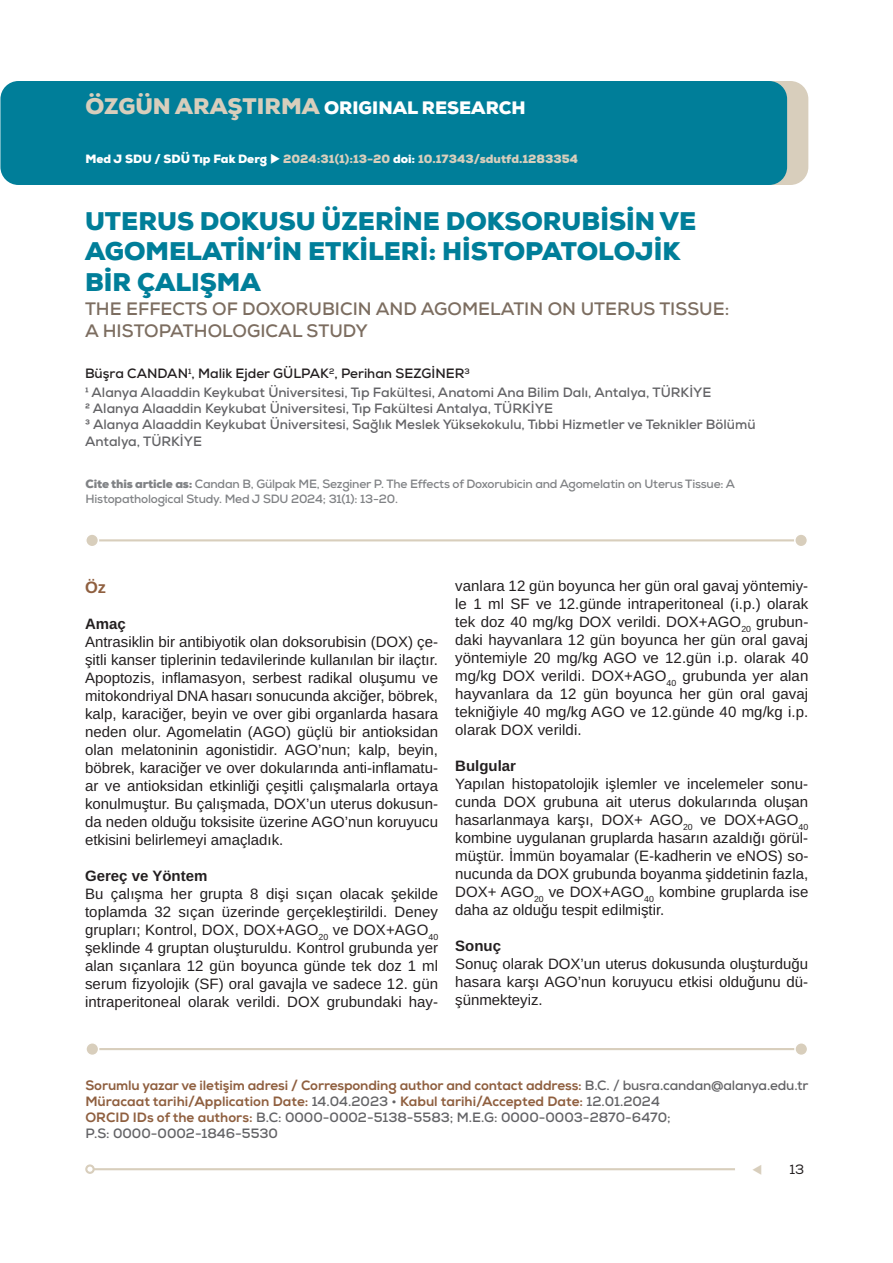
<style>
.page{position:relative;width:893px;height:1263px;background:#fff}
.page>*{position:absolute;margin:0;border:0;box-sizing:border-box;transform-origin:0 0}
.t1{font:900 25.5px/30.6px "Nexa";color:#007e99}
.t2{font:700 18px/21.6px "Nexa";color:#7c6d60}
.t3{font:900 18px "Nexa";color:#fff}
.t4{font:700 16.5px "Arimo";color:#8f5f3f}
.t5{font:15px/18px "Arimo";color:#231f20;text-align:justify}
.t6{font:700 15px "Arimo";color:#231f20}
.t7{font:700 13.5px/16.2px "Nexa";color:#636366}
.t8{font:800 13.5px/16.2px "Nexa";letter-spacing:-.01em;color:#8f5f3f}
.t9{font:13.5px "Nexa";color:#231f20}
.t10{font:700 12px/14.4px "Nexa";letter-spacing:-.015em;color:#808285}
.t11{font:900 12px "Nexa";color:#d8cebc}
.s1{font-size:22.5px;color:#d8cebc}
.s2{color:#fff}
.s3{color:#231f20}
.s4{font-weight:900}
.s5{font-weight:700;color:#636366}
.s6{color:#d8cebc}
</style>
<div class="page">
<hr style="left:94px;top:1168px;width:641px;height:2px;background:#d8cebc">
<div style="left:85px;top:1164px;width:10px;height:10px;border:2px solid #d8cebc;border-radius:50%"></div>
<div style="left:16px;top:81px;width:792px;height:104px;background:#d8cebc;border-radius:18px"></div>
<div style="left:0;top:81px;width:787px;height:104px;background:#007e99;border-radius:18px"></div>
<hr style="left:90px;top:1048px;width:715px;height:2px;background:#d8cebc">
<div style="left:86px;top:1043px;width:13px;height:12px;background:#d8cebc;border-radius:50%"></div>
<div style="left:85px;top:1042px;width:14px;height:14px;border:2px solid #fff;border-radius:50%"></div>
<div style="left:795px;top:1043px;width:13px;height:12px;background:#d8cebc;border-radius:50%"></div>
<div style="left:794px;top:1042px;width:14px;height:14px;border:2px solid #fff;border-radius:50%"></div>
<hr style="left:90px;top:539px;width:715px;height:2px;background:#d8cebc">
<div style="left:86px;top:534px;width:12px;height:13px;background:#d8cebc;border-radius:50%"></div>
<div style="left:85px;top:533px;width:14px;height:14px;border:2px solid #fff;border-radius:50%"></div>
<div style="left:795px;top:534px;width:12px;height:13px;background:#d8cebc;border-radius:50%"></div>
<div style="left:794px;top:533px;width:14px;height:14px;border:2px solid #fff;border-radius:50%"></div>
<p class="t3" style="left:85px;top:96px;width:442px"><span class="s1">ÖZGÜN ARAŞTIRMA</span> ORIGINAL RESEARCH</p>
<p class="t11" style="left:85px;top:151px;width:494px"><span class="s2">Med J SDU / SDÜ Tıp Fak Derg</span> <span class="s2">◆</span> 2024:31(1):13-20 <span class="s2">doi:</span> 10.17343/sdutfd.1283354</p>
<h1 class="t1" style="left:85px;top:206px;width:613px">UTERUS DOKUSU ÜZERİNE DOKSORUBİSİN VE<br>AGOMELATİN’İN ETKİLERİ: HİSTOPATOLOJİK<br>BİR ÇALIŞMA</h1>
<p class="t2" style="left:85px;top:298px;width:646px">THE EFFECTS OF DOXORUBICIN AND AGOMELATIN ON UTERUS TISSUE:<br>A HISTOPATHOLOGICAL STUDY</p>
<p class="t7" style="left:85px;top:364px;width:628px;line-height:18.6px"><span class="s3">Büşra CANDAN</span><sup>1</sup><span class="s3">, Malik Ejder GÜLPAK</span><sup>2</sup><span class="s3">, Perihan SEZGİNER</span><sup>3<br></sup>1 Alanya Alaaddin Keykubat Üniversitesi, Tıp Fakültesi, Anatomi Ana Bilim Dalı, Antalya, TÜRKİYE</p>
<p class="t7" style="left:85px;top:400px;width:672px">2 Alanya Alaaddin Keykubat Üniversitesi, Tıp Fakültesi Antalya, TÜRKİYE<br>3 Alanya Alaaddin Keykubat Üniversitesi, Sağlık Meslek Yüksekokulu, Tıbbi Hizmetler ve Teknikler Bölümü<br>Antalya, TÜRKİYE</p>
<p class="t10" style="left:86px;top:477px;width:651px"><span class="s4">Cite this article as:</span> Candan B, Gülpak ME, Sezginer P. The Effects of Doxorubicin and Agomelatin on Uterus Tissue: A<br>Histopathological Study. Med J SDU 2024; 31(1): 13-20.</p>
<p class="t4" style="left:85px;top:576px;width:23px">Öz</p>
<p class="t6" style="left:85px;top:613px;width:42px">Amaç</p>
<p class="t5" style="left:85px;top:633px;width:355px">Antrasiklin bir antibiyotik olan doksorubisin (DOX) çe&shy;şitli kanser tiplerinin tedavilerinde kullanılan bir ilaçtır.<br>Apoptozis, inflamasyon, serbest radikal oluşumu ve mitokondriyal DNA hasarı sonucunda akciğer, böbrek, kalp, karaciğer, beyin ve over gibi organlarda hasara neden olur. Agomelatin (AGO) güçlü bir antioksidan olan melatoninin agonistidir. AGO’nun; kalp, beyin, böbrek, karaciğer ve over dokularında anti-inflamatu&shy;ar ve antioksidan etkinliği çeşitli çalışmalarla ortaya konulmuştur. Bu çalışmada, DOX’un uterus dokusun&shy;da neden olduğu toksisite üzerine AGO’nun koruyucu etkisini belirlemeyi amaçladık.</p>
<p class="t6" style="left:85px;top:865px;width:124px">Gereç ve Yöntem</p>
<p class="t5" style="left:85px;top:885px;width:355px">Bu çalışma her grupta 8 dişi sıçan olacak şekilde toplamda 32 sıçan üzerinde gerçekleştirildi. Deney grupları; Kontrol, DOX, DOX+AGO<sub>20</sub> ve DOX+AGO<sub>40 </sub>şeklinde 4 gruptan oluşturuldu. Kontrol grubunda yer alan sıçanlara 12 gün boyunca günde tek doz 1 ml serum fizyolojik (SF) oral gavajla ve sadece 12. gün intraperitoneal olarak verildi. DOX grubundaki hay-</p>
<p class="t5" style="left:455px;top:577px;width:355px">vanlara 12 gün boyunca her gün oral gavaj yöntemiy&shy;le 1 ml SF ve 12.günde intraperitoneal (i.p.) olarak tek doz 40 mg/kg DOX verildi. DOX+AGO<sub>20</sub> grubun&shy;daki hayvanlara 12 gün boyunca her gün oral gavaj yöntemiyle 20 mg/kg AGO ve 12.gün i.p. olarak 40 mg/kg DOX verildi. DOX+AGO<sub>40</sub> grubunda yer alan hayvanlara da 12 gün boyunca her gün oral gavaj tekniğiyle 40 mg/kg AGO ve 12.günde 40 mg/kg i.p. olarak DOX verildi.</p>
<p class="t6" style="left:455px;top:756px;width:62px">Bulgular</p>
<p class="t5" style="left:455px;top:775px;width:355px">Yapılan histopatolojik işlemler ve incelemeler sonu&shy;cunda DOX grubuna ait uterus dokularında oluşan hasarlanmaya karşı, DOX+ AGO<sub>20</sub> ve DOX+AGO<sub>40 </sub>kombine uygulanan gruplarda hasarın azaldığı görül&shy;müştür. İmmün boyamalar (E-kadherin ve eNOS) so&shy;nucunda da DOX grubunda boyanma şiddetinin fazla, DOX+ AGO<sub>20</sub> ve DOX+AGO<sub>40</sub> kombine gruplarda ise daha az olduğu tespit edilmiştir.</p>
<p class="t6" style="left:455px;top:936px;width:47px">Sonuç</p>
<p class="t5" style="left:455px;top:955px;width:355px">Sonuç olarak DOX’un uterus dokusunda oluşturduğu hasara karşı AGO’nun koruyucu etkisi olduğunu dü&shy;şünmekteyiz.</p>
<p class="t8" style="left:85px;top:1077px;width:725px">Sorumlu yazar ve iletişim adresi / Corresponding author and contact address: <span class="s5">B.C. / busra.candan@alanya.edu.tr </span>Müracaat tarihi/Application Date: <span class="s5">14.04.2023 •</span> Kabul tarihi/Accepted Date: <span class="s5">12.01.2024<br></span>ORCID IDs of the authors: <span class="s5">B.C: 0000-0002-5138-5583; M.E.G: 0000-0003-2870-6470;<br>P.S: 0000-0002-1846-5530</span></p>
<p class="t9" style="left:752px;top:1161px;width:54px"><span class="s6">▼</span> 13</p>
</div>
